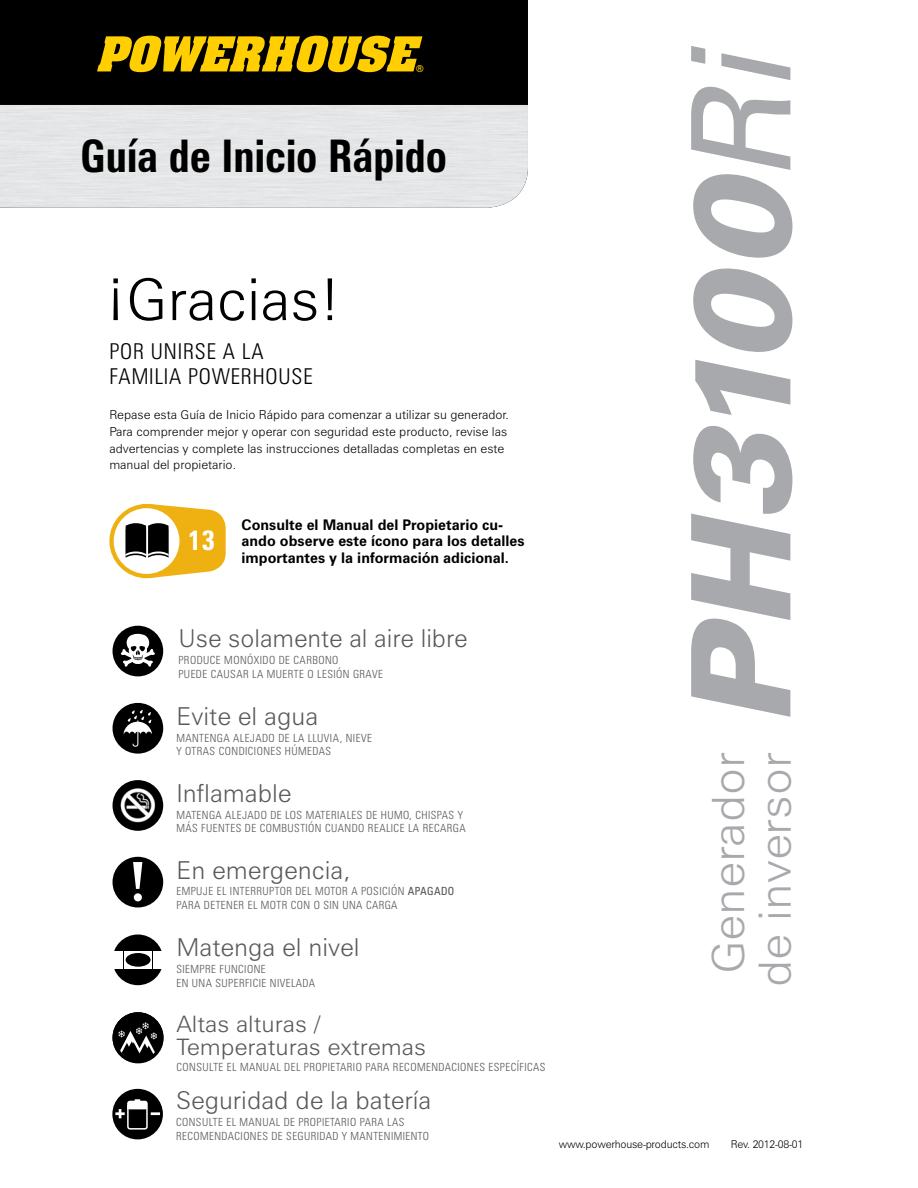
<style>
.page{position:relative;width:918px;height:1188px;background:#fff}
.page>*{position:absolute;margin:0;border:0;box-sizing:border-box;transform-origin:0 0}
.t1{font:italic 900 137.55px "Univers";color:#a7a9ac}
.t2{font:300 57.9px "Zurich BT";color:#000}
.t3{font:700 condensed 45px "Zurich BT";color:#000;scale:.96 1}
.t4{font:300 44.55px/47px "Zurich BT";color:#a7a9ac;scale:1.05 1}
.t5{font:700 condensed 27.75px "Zurich BT";color:#fff}
.t6{font:300 24.75px "Zurich BT";color:#58595b}
.t7{font:300 22.65px/22.5px "Zurich BT";color:#58595b;scale:1.04 1}
.t8{font:300 condensed 21.9px/25.5px "Zurich BT";letter-spacing:.04em;color:#000}
.t9{font:700 14.7px/17px "Zurich BT";color:#000}
.t10{font:300 12.3px/17px "Zurich BT";color:#000}
.t11{font:300 condensed 11.25px/13.5px "Zurich BT";letter-spacing:.04em;color:#58595b}
.t12{font:300 10.95px "Zurich BT";letter-spacing:-.02em;color:#000}
.t13{font:9.45px "Univers";color:#ffcf01}
.s1{font-weight:400}
</style>
<div class="page">
<div style="left:0;top:0;width:528px;height:105px;background:#000"></div>
<svg style="left:97px;top:36px;width:325px;height:36px;background:#b49200"></svg>
<div style="left:109px;top:504px;width:75px;height:74px;border:9px solid #eeb111;border-radius:50%"></div>
<div style="left:114px;top:508px;width:65px;height:66px;background:#fff;border-radius:50%"></div>
<svg style="left:126px;top:503px;width:100px;height:72px"></svg>
<div style="left:112px;top:1089px;width:51px;height:50px;background:#000;border-radius:50%"></div>
<svg style="left:115px;top:1109px;width:10px;height:9px"></svg>
<svg style="left:151px;top:1112px;width:9px;height:3px"></svg>
<div style="left:127px;top:1101px;width:21px;height:29px;border:2px solid #fff;border-radius:2px"></div>
<div style="left:128px;top:1101px;width:19px;height:8px;background:#fff;border-radius:2px"></div>
<div style="left:113px;top:703px;width:50px;height:51px;background:#000;border-radius:50%"></div>
<svg style="left:124px;top:710px;width:28px;height:37px"></svg>
<div style="left:113px;top:626px;width:50px;height:50px;background:#000;border-radius:50%"></div>
<svg style="left:121px;top:634px;width:34px;height:33px"></svg>
<div style="left:113px;top:780px;width:50px;height:51px;background:#000;border-radius:50%"></div>
<img style="left:120px;top:788px;width:36px;height:35px;border-radius:18px">
<div style="left:113px;top:1012px;width:51px;height:51px;background:#000;border-radius:50%"></div>
<svg style="left:119px;top:1022px;width:38px;height:39px"></svg>
<div style="left:113px;top:935px;width:50px;height:50px;background:#000;border-radius:50%"></div>
<div style="left:105px;top:951px;width:18px;height:18px;background:#fff"></div>
<div style="left:153px;top:951px;width:18px;height:18px;background:#fff"></div>
<div style="left:125px;top:951px;width:27px;height:18px;background:#fff"></div>
<div style="left:126px;top:953px;width:25px;height:14px;background:#000;border-radius:50%"></div>
<div style="left:113px;top:857px;width:50px;height:50px;background:#000;border-radius:50%"></div>
<div style="left:134px;top:893px;width:8px;height:8px;background:#fff;border-radius:50%"></div>
<svg style="left:133px;top:862px;width:9px;height:27px"></svg>
<p class="t13" style="left:416px;top:63px;width:9px">®</p>
<h3 class="t3" style="left:80px;top:129px;width:384px">Guía de Inicio Rápido</h3>
<h2 class="t2" style="left:105px;top:264px;width:236px">¡Gracias!</h2>
<h3 class="t8" style="left:110px;top:338px;width:155px">POR UNIRSE A LA<br>FAMILIA</h3>
<h3 class="t8" style="left:188px;top:363px;width:90px">POWER HOUSE</h3>
<p class="t10" style="left:109px;top:406px;width:401px">Repase esta Guía de Inicio Rápido para comenzar a utilizar su generador.<br>Para comprender mejor y operar con seguridad este producto, revise las advertencias y complete las instrucciones detalladas completas en este manual del propietario.</p>
<h3 class="t5" style="left:188px;top:524px;width:29px">13</h3>
<h3 class="t9" style="left:242px;top:516px;width:285px">Consulte el Manual del Propietario cu&shy;ando observe este ícono para los detalles importantes y la información adicional.</h3>
<h3 class="t6" style="left:178px;top:624px;width:291px">Use solamente al aire libre</h3>
<p class="t11" style="left:178px;top:653px;width:148px">PRODUCE MONÓXIDO DE CARBONO<br>PUEDE CAUSAR</p>
<p class="t11" style="left:252px;top:667px;width:71px">LA MUERTEOLESI</p>
<p class="t11" style="left:336px;top:667px;width:47px">ÓN GRAVE</p>
<h3 class="t6" style="left:176px;top:701px;width:143px">Evite el agua</h3>
<p class="t11" style="left:176px;top:731px;width:196px">MANTEN GA ALEJADO DE LA LLUVIA, NIEVE<br>Y OTRAS</p>
<p class="t11" style="left:219px;top:744px;width:42px">CONDICIONES</p>
<p class="t11" style="left:285px;top:744px;width:41px">HÚMEDAS</p>
<h3 class="t6" style="left:176px;top:778px;width:117px">Inflamable</h3>
<p class="t11" style="left:176px;top:808px;width:115px">MATEN GA ALEJADO DE LOS</p>
<p class="t11" style="left:306px;top:808px;width:27px">MATERIALES</p>
<p class="t11" style="left:366px;top:808px;width:98px">DE HUMO, CHISPAS Y</p>
<p class="t11" style="left:176px;top:821px;width:162px">MÁS FUENTES DE COMBUSTIÓN CUAN</p>
<p class="t11" style="left:352px;top:821px;width:22px">DO REALI</p>
<p class="t11" style="left:394px;top:821px;width:73px">CELA RECARGA</p>
<h3 class="t6" style="left:176px;top:855px;width:175px">En emergencia,</h3>
<p class="t11" style="left:176px;top:885px;width:76px">EMPUJE EL INTERRU</p>
<p class="t11" style="left:269px;top:885px;width:187px">PTOR DEL MOTOR A POSI CIÓN <span class="s1">APAGADO</span></p>
<p class="t11" style="left:176px;top:898px;width:13px">PARA</p>
<p class="t11" style="left:204px;top:898px;width:24px">DETENER</p>
<p class="t11" style="left:248px;top:898px;width:82px">EL MOTR CON O SIN</p>
<p class="t11" style="left:342px;top:898px;width:8px">UNA</p>
<p class="t11" style="left:366px;top:898px;width:33px">CAR GA</p>
<h3 class="t6" style="left:176px;top:932px;width:185px">Matenga el nivel</h3>
<p class="t11" style="left:176px;top:962px;width:74px">SIEMPRE FUNCIONE<br>EN UNA</p>
<p class="t11" style="left:215px;top:976px;width:101px">SU PER FICIE NIVELADA</p>
<h3 class="t7" style="left:176px;top:1013px;width:241px">Altas alturas /<br>Temperaturas extremas</h3>
<p class="t11" style="left:176px;top:1061px;width:14px">CONSUL</p>
<p class="t11" style="left:213px;top:1061px;width:44px">TE EL MANUAL</p>
<p class="t11" style="left:284px;top:1061px;width:63px">DEL PRO PIETARIO</p>
<p class="t11" style="left:365px;top:1061px;width:13px">PARA</p>
<p class="t11" style="left:393px;top:1061px;width:71px">RECOMEN DACIONES</p>
<p class="t11" style="left:489px;top:1061px;width:52px">ES PECÍFICAS</p>
<h3 class="t6" style="left:176px;top:1086px;width:257px">Seguridad de la batería</h3>
<p class="t11" style="left:176px;top:1115px;width:14px">CONSUL</p>
<p class="t11" style="left:213px;top:1115px;width:43px">TE EL MANUAL</p>
<p class="t11" style="left:284px;top:1115px;width:58px">DE PRO PIETARIO</p>
<p class="t11" style="left:360px;top:1115px;width:13px">PARA</p>
<p class="t11" style="left:387px;top:1115px;width:7px">LAS</p>
<p class="t11" style="left:176px;top:1129px;width:71px">RECOMEN DACIONES</p>
<p class="t11" style="left:271px;top:1129px;width:158px">DE SEGURI DAD Y MANTENI MIENTO</p>
<h1 class="t1" style="left:656px;top:727px;width:682px;rotate:-90deg">PH3100<span class="s1">Ri</span></h1>
<h3 class="t4" style="left:704px;top:987px;width:225px;rotate:-90deg">Generador de inversor</h3>
<p class="t12" style="left:559px;top:1137px;width:152px">www.powerhouse-products.com</p>
<p class="t12" style="left:731px;top:1137px;width:74px">Rev. 2012-08-01</p>
</div>
